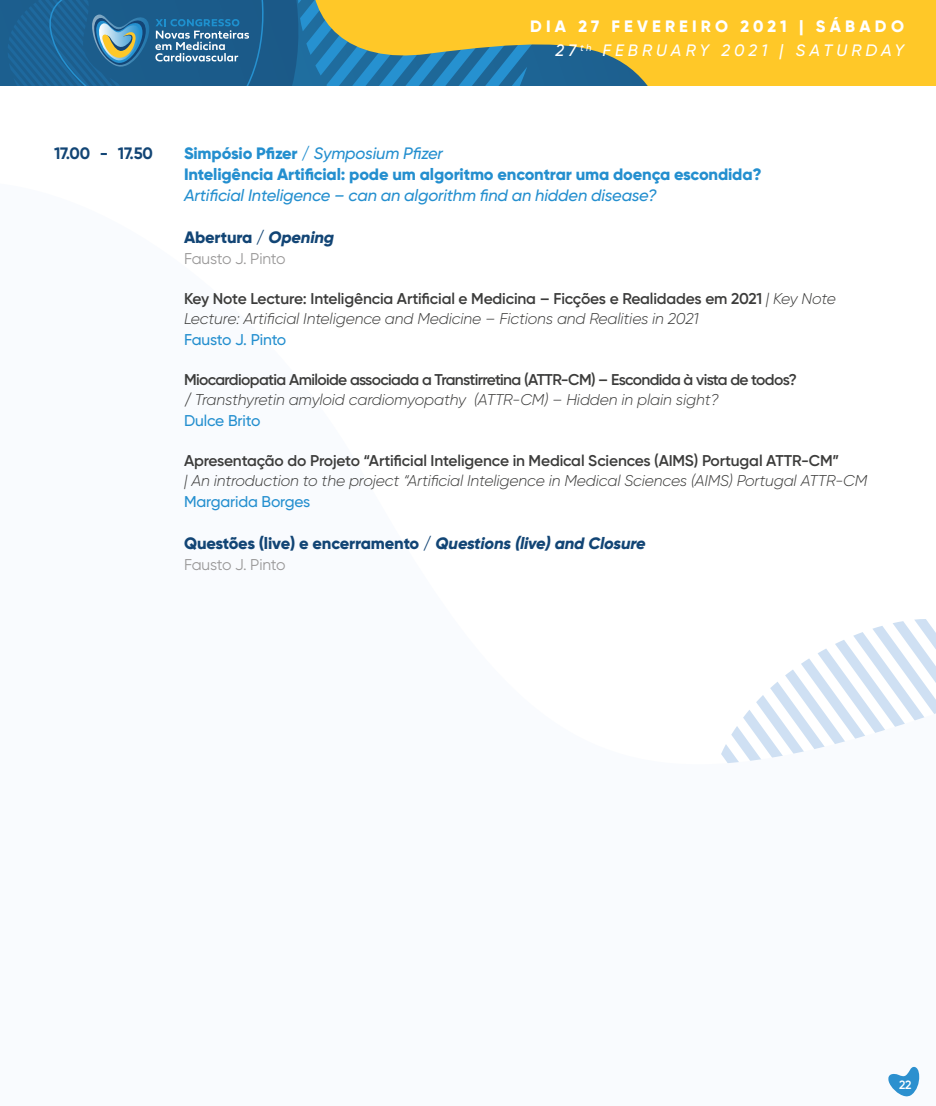
<style>
.page{position:relative;width:936px;height:1106px;background:#fff}
.page>*{position:absolute;margin:0;border:0;box-sizing:border-box;transform-origin:0 0}
.t1{font:800 16.5px/21px "Gilroy";letter-spacing:-.01em;color:#248fcf}
.t2{font:800 16.5px "Gilroy";letter-spacing:-.01em;color:#124575}
.t3{font:italic 500 16.5px "Gilroy";letter-spacing:-.01em;color:#248fcf}
.t4{font:800 16.5px/24.5px "Gilroy";letter-spacing:.25em;color:#fff;text-align:right}
.t5{font:700 16.5px "Gilroy";letter-spacing:-.01em;color:#124575}
.t6{font:italic 300 15.6px/19.5px "Gilroy";letter-spacing:-.01em;color:#3c3c3b}
.t7{font:600 15.6px/19.5px "Gilroy";letter-spacing:-.04em;color:#3c3c3b}
.t8{font:600 15.6px "Gilroy";letter-spacing:-.01em;color:#3c3c3b}
.t9{font:500 15.6px "Gilroy";letter-spacing:-.01em;color:#248fcf}
.t10{font:15.6px "Gilroy";letter-spacing:-.01em;color:#999898}
.t11{font:600 12px "Gilroy";color:#fff}
.s1{font-weight:500;font-style:italic}
.s2{font-style:italic}
.s3{font-weight:600;font-style:normal}
.s4{font-weight:300;font-style:italic}
</style>
<div class="page">
<svg style="left:721px;top:619px;width:214px;height:478px"></svg>
<svg style="left:0;top:0;width:310px;height:85px;background:#286894"></svg>
<svg style="left:310px;top:0;width:625px;height:85px;background:#cbb446"></svg>
<svg style="left:886px;top:1066px;width:33px;height:30px"></svg>
<p class="t4" style="left:530px;top:14px;width:375px">DIA 27 FEVEREIRO 2021 | SÁBADO<br><span class="s1">27</span> <sup>th</sup> <span class="s1">FEBRUARY 2021 | SATURDAY</span></p>
<p class="t5" style="left:54px;top:143px;width:100px">17.00 - 17.50</p>
<p class="t1" style="left:184px;top:142px;width:579px">Simpósio Pfizer / <span class="s1">Symposium Pfizer<br></span>Inteligência Artificial: pode um algoritmo encontrar uma doença escondida?</p>
<p class="t3" style="left:184px;top:185px;width:474px">Artificial Inteligence – can an algorithm find an hidden disease?</p>
<p class="t2" style="left:184px;top:227px;width:152px">Abertura / <span class="s2">Opening</span></p>
<p class="t10" style="left:184px;top:249px;width:103px">Fausto J. Pinto</p>
<p class="t6" style="left:184px;top:289px;width:653px"><span class="s3">Key Note Lecture: Inteligência Artificial e Medicina – Ficções e Realidades em 2021</span> | Key Note<br>Lecture: Artificial Inteligence and Medicine – Fictions and Realities in 2021</p>
<p class="t9" style="left:184px;top:330px;width:104px">Fausto J. Pinto</p>
<p class="t7" style="left:184px;top:370px;width:614px">Miocardiopatia Amiloide associada a Transtirretina (ATTR-CM) – Escondida à vista de todos? / <span class="s4">Transthyretin amyloid cardiomyopathy (ATTR-CM) – Hidden in plain sight?</span></p>
<p class="t9" style="left:184px;top:411px;width:78px">Dulce Brito</p>
<p class="t8" style="left:184px;top:451px;width:656px">Apresentação do Projeto “Artificial Inteligence in Medical Sciences (AIMS) Portugal ATTR-CM”</p>
<p class="t6" style="left:184px;top:470px;width:684px">| An introduction to the project “Artificial Inteligence in Medical Sciences (AIMS) Portugal ATTR-CM</p>
<p class="t9" style="left:184px;top:492px;width:128px">Margarida Borges</p>
<p class="t2" style="left:184px;top:533px;width:463px">Questões (live) e encerramento / <span class="s2">Questions (live) and Closure</span></p>
<p class="t10" style="left:184px;top:555px;width:103px">Fausto J. Pinto</p>
<p class="t11" style="left:898px;top:1077px;width:14px">22</p>
</div>
